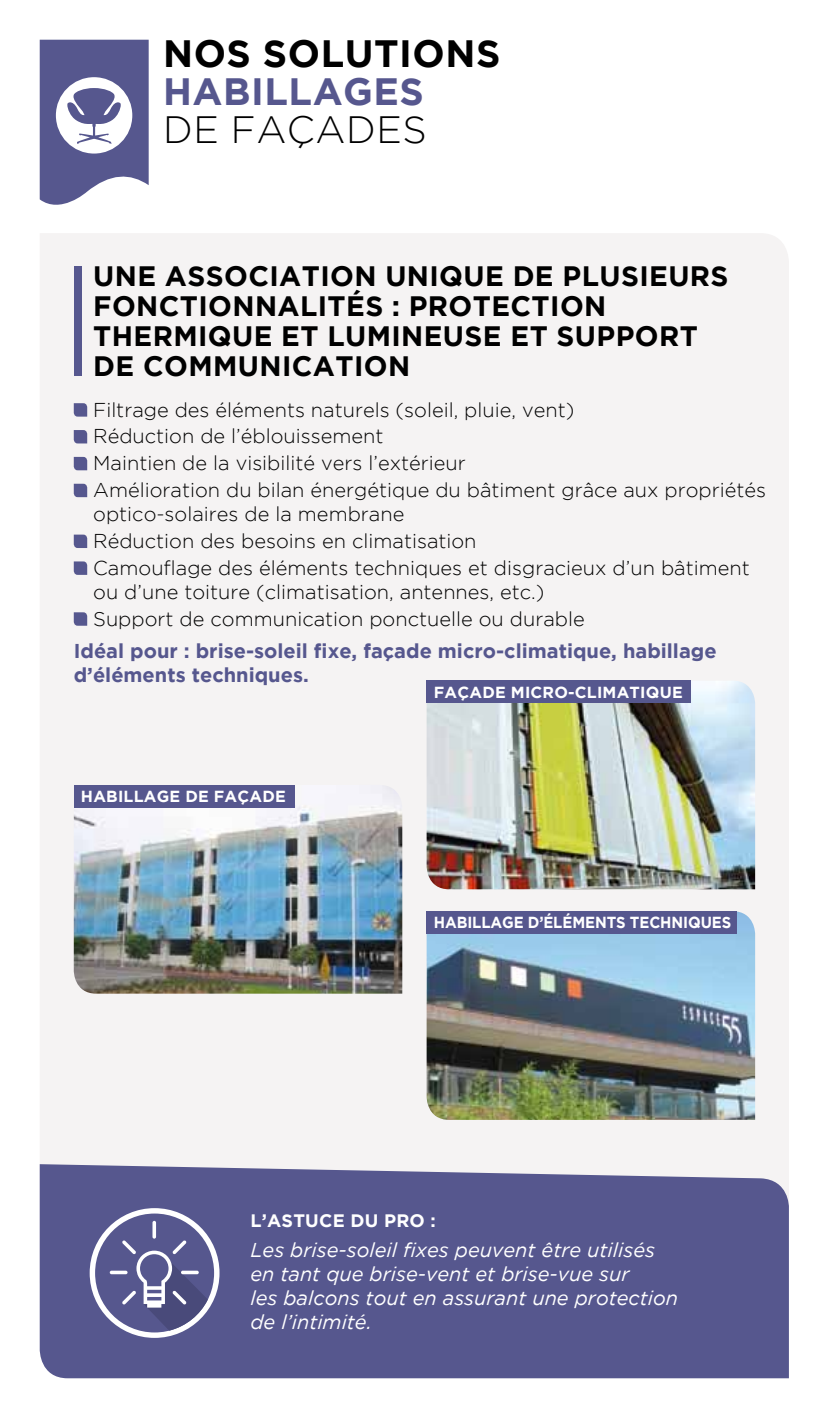
<style>
.page{position:relative;width:840px;height:1418px;background:#fff}
.page>*{position:absolute;margin:0;border:0;box-sizing:border-box;transform-origin:0 0}
.t1{font:700 38px "Gotham";letter-spacing:.015em;color:#000}
.t2{font:700 38px "Gotham";letter-spacing:.015em;color:#56578e}
.t3{font:300 38px "Gotham";letter-spacing:.015em;color:#000}
.t4{font:700 28px/30px "Gotham";letter-spacing:.015em;color:#000}
.t5{font:300 20px/26.8px "Gotham";color:#000}
.t6{font:italic 20px/24px "Gotham";color:#fff}
.t7{font:700 20px/24px "Gotham";color:#56578e}
.t8{font:700 18px "Gotham";letter-spacing:.015em;color:#fff}
.t9{font:700 16px "Gotham";letter-spacing:.015em;color:#fff}
.t10{font:700 16px "Gotham";letter-spacing:.015em;color:#fff;scale:.93 1}
</style>
<div class="page">
<div style="left:40px;top:233px;width:748px;height:931px;background:#f5f3f3"></div>
<svg style="left:74px;top:403px;width:13px;height:13px"></svg>
<svg style="left:74px;top:430px;width:13px;height:13px"></svg>
<svg style="left:74px;top:457px;width:13px;height:13px"></svg>
<svg style="left:74px;top:484px;width:13px;height:13px"></svg>
<svg style="left:74px;top:534px;width:13px;height:14px"></svg>
<svg style="left:74px;top:561px;width:13px;height:14px"></svg>
<svg style="left:74px;top:612px;width:13px;height:13px"></svg>
<div style="left:74px;top:266px;width:7px;height:110px;background:#56578e"></div>
<img style="left:74px;top:785px;width:328px;height:208px">
<div style="left:74px;top:785px;width:220px;height:22px;background:#56578e"></div>
<img style="left:426px;top:680px;width:328px;height:209px">
<div style="left:426px;top:680px;width:264px;height:22px;background:#56578e"></div>
<img style="left:426px;top:911px;width:328px;height:208px">
<div style="left:426px;top:911px;width:310px;height:22px;background:#56578e"></div>
<div style="left:40px;top:1164px;width:748px;height:214px;background:#56578e"></div>
<svg style="left:90px;top:1208px;width:129px;height:129px"></svg>
<svg style="left:40px;top:40px;width:109px;height:165px"></svg>
<h1 class="t1" style="left:163px;top:32px;width:333px">NOS SOLUTIONS</h1>
<h1 class="t2" style="left:163px;top:70px;width:262px">HABILLAGES</h1>
<h1 class="t3" style="left:163px;top:109px;width:265px">de façadeS</h1>
<h2 class="t4" style="left:93px;top:261px;width:632px">UNE ASSOCIATION UNIQUE DE PLUSIEURS<br>FONCTIONNALITÉS : PROTECTION<br>THERMIQUE ET LUMINEUSE ET SUPP</h2>
<h2 class="t4" style="left:634px;top:321px;width:64px">ORT</h2>
<h2 class="t4" style="left:93px;top:351px;width:318px">DE COMMUNICATION</h2>
<p class="t5" style="left:93px;top:396px;width:674px">Filtrage des éléments naturels (soleil, pluie, vent)<br>Réduction de l’éblouissement<br>Maintien de la visibilité vers l’extérieur<br>Amélioration du bilan énergétique du bâtiment grâce aux propriétés</p>
<p class="t5" style="left:93px;top:500px;width:657px">optico-solaires de la membrane<br>Réduction des besoins en climatisation<br>Camouflage des éléments techniques et disgracieux d’un bâtiment</p>
<p class="t5" style="left:93px;top:578px;width:492px">ou d’une toiture (climatisation, antennes, etc.)<br>Support de communication ponctuelle ou durable</p>
<p class="t7" style="left:74px;top:638px;width:644px">IDÉAL POUR : BRISE-SOLEIL FIXE, FAÇADE MICRO-CLIMATIQUE, HABILLAGE<br>D’ÉLÉMENTS TECHNIQUES.</p>
<p class="t9" style="left:433px;top:682px;width:49px">FAÇADE</p>
<p class="t9" style="left:510px;top:682px;width:12px">MICRO</p>
<p class="t9" style="left:568px;top:682px;width:19px">-CLIMATIQ</p>
<p class="t9" style="left:659px;top:682px;width:22px">UE</p>
<p class="t9" style="left:81px;top:787px;width:12px">HABILLAGE</p>
<p class="t9" style="left:185px;top:787px;width:77px">DE FAÇADE</p>
<p class="t10" style="left:433px;top:913px;width:12px">HABILLAGE</p>
<p class="t10" style="left:527px;top:913px;width:29px">D’ÉLÉMENT</p>
<p class="t10" style="left:616px;top:913px;width:27px">S TECHNIQ</p>
<p class="t10" style="left:700px;top:913px;width:34px">UES</p>
<p class="t8" style="left:250px;top:1210px;width:187px">L’ASTUCE DU PRO :</p>
<p class="t6" style="left:250px;top:1237px;width:429px">Les brise-soleil fixes peuvent être utilisés en tant que brise-vent et brise-vue sur<br>les balcons tout en assurant une protection de l’intimité.</p>
</div>
